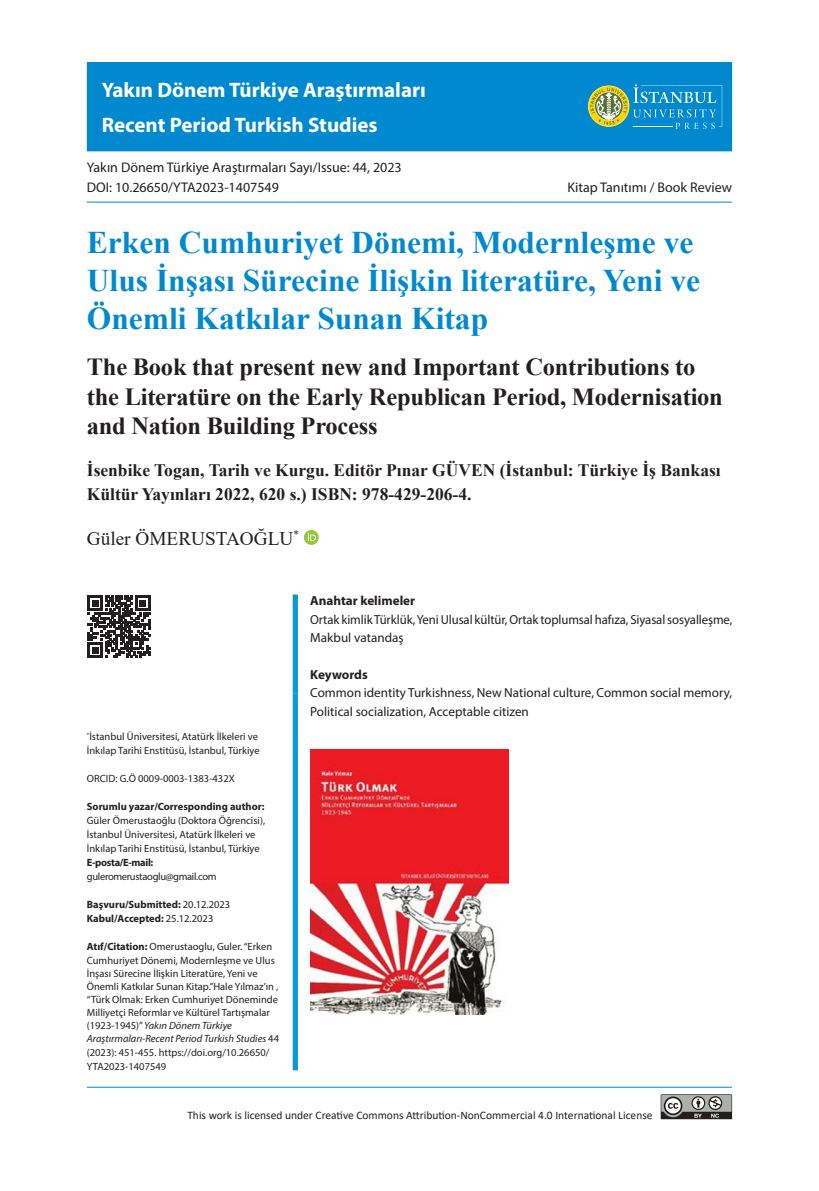
<style>
.page{position:relative;width:819px;height:1191px;background:#fff}
.page>*{position:absolute;margin:0;border:0;box-sizing:border-box;transform-origin:0 0}
.Ana_baslik_ENG{font:700 31.5px/37.8px "Times New Roman";color:#0089cf}
.Ana_baslik_TR{font:700 24.5px/29.4px "Times New Roman";letter-spacing:-.01em;color:#231f20}
.t1{font:700 21px "Myriad Pro";color:#fff}
.Yazarlar{font:19.25px "Times New Roman";color:#231f20}
.Baslik_2{font:700 17.5px/24.5px "Times New Roman";color:#231f20}
.t2{font:14px "Myriad Pro";color:#231f20}
.Keywords{font:13.12px/18.4px "Myriad Pro";color:#231f20}
.Keywords-2{font:700 13.12px "Myriad Pro";color:#231f20}
.t3{font:11.55px "Calibri";color:#231f20}
.t4{font:10.5px/13.3px "Myriad Pro";color:#231f20}
.t5{font:700 10.5px/14px "Myriad Pro";color:#231f20}
.t6{font:10.5px/14px "Myriad Pro";letter-spacing:-.03em;color:#231f20}
.s1{font-weight:700}
.s2{font-weight:400}
.s3{font-style:italic}
</style>
<div class="page">
<div style="left:87px;top:62px;width:645px;height:89px;background:#0089cf"></div>
<div style="left:293px;top:693px;width:5px;height:377px;background:#0e98d7"></div>
<div style="left:293px;top:594px;width:5px;height:99px;background:#0e98d7"></div>
<hr style="left:87px;top:202px;width:208px;height:1px;background:#0089cf">
<hr style="left:295px;top:202px;width:218px;height:1px;background:#0089cf">
<hr style="left:513px;top:202px;width:219px;height:1px;background:#0089cf">
<svg style="left:588px;top:84px;width:134px;height:45px;background:#429eb6"></svg>
<div style="left:304px;top:530px;width:15px;height:15px;background:#93c83d;border-radius:50%"></div>
<svg style="left:308px;top:533px;width:8px;height:8px"></svg>
<svg style="left:88px;top:595px;width:62px;height:63px"></svg>
<hr style="left:87px;top:1086px;width:645px;height:1px;background:#0089cf">
<svg style="left:660px;top:1094px;width:72px;height:25px;background:#838482"></svg>
<img style="left:310px;top:749px;width:198px;height:265px">
<p class="t1" style="left:102px;top:76px;width:325px">Yakın Dönem Türkiye Araştırmaları</p>
<p class="t1" style="left:102px;top:111px;width:277px">Recent Period Turkish Studies</p>
<p class="t2" style="left:87px;top:158px;width:316px">Yakın Dönem Türkiye Araştırmaları Sayı/Issue: 44, 2023</p>
<p class="t2" style="left:87px;top:179px;width:193px">DOI: 10.26650/YTA2023-1407549</p>
<p class="t2" style="left:567px;top:179px;width:166px">Kitap Tanıtımı / Book Review</p>
<p class="Ana_baslik_ENG" style="left:87px;top:223px;width:614px">Erken Cumhuriyet Dönemi, Modernleşme ve<br>Ulus İnşası Sürecine İlişkin literatüre, Yeni ve<br>Önemli Katkılar Sunan Kitap</p>
<p class="Ana_baslik_TR" style="left:87px;top:351px;width:637px">The Book that present new and Important Contributions to the Literatüre on the Early Republican Period, Modernisation and Nation Building Process</p>
<p class="Baslik_2" style="left:87px;top:457px;width:635px">İsenbike Togan, Tarih ve Kurgu. Editör Pınar GÜVEN (İstanbul: Türkiye İş Bankası<br>Kültür Yayınları 2022, 620 s.) ISBN: 978-429-206-4.</p>
<p class="Yazarlar" style="left:87px;top:525px;width:214px">Güler ÖMERUSTAOĞLU<sup>*</sup></p>
<p class="t4" style="left:87px;top:729px;width:174px;line-height:14px"><sup>*</sup>İstanbul Üniversitesi, Atatürk İlkeleri ve<br>İnkılap Tarihi Enstitüsü, İstanbul, Türkiye</p>
<p class="t4" style="left:87px;top:772px;width:149px">ORCID: G.Ö 0009-0003-1383-432X</p>
<p class="t5" style="left:87px;top:799px;width:179px">Sorumlu yazar/Corresponding author:</p>
<p class="t4" style="left:87px;top:813px;width:180px;line-height:14px">Güler Ömerustaoğlu (Doktora Öğrencisi),<br>İstanbul Üniversitesi, Atatürk İlkeleri ve<br>İnkılap Tarihi Enstitüsü, İstanbul, Türkiye</p>
<p class="t6" style="left:87px;top:855px;width:131px"><span class="s1">E-posta/E-mail: </span>guleromerustaoglu@gmail.com</p>
<p class="t5" style="left:87px;top:897px;width:145px">Başvuru/Submitted: <span class="s2">20.12.2023<br></span>Kabul/Accepted: <span class="s2">25.12.2023</span></p>
<p class="t4" style="left:87px;top:940px;width:194px"><span class="s1">Atıf/Citation:</span> Omerustaoglu, Guler. “Erken Cumhuriyet Dönemi, Modernleşme ve Ulus İnşası Sürecine İlişkin Literatüre, Yeni ve Önemli Katkılar Sunan Kitap.”Hale Yılmaz’ın , “Türk Olmak: Erken Cumhuriyet Döneminde Milliyetçi Reformlar ve Kültürel Tartışmalar (1923-1945)” <span class="s3">Yakın Dönem Türkiye Araştırmaları-Recent Period Turkish Studies</span> 44 (2023): 451-455. https://doi.org/10.26650/ YTA2023-1407549</p>
<p class="Keywords-2" style="left:310px;top:592px;width:106px">Anahtar kelimeler</p>
<p class="Keywords" style="left:310px;top:610px;width:423px">Ortak kimlik Türklük, Yeni Ulusal kültür, Ortak toplumsal hafıza, Siyasal sosyalleşme,<br>Makbul vatandaş</p>
<p class="Keywords-2" style="left:310px;top:666px;width:59px">Keywords</p>
<p class="Keywords" style="left:310px;top:683px;width:423px">Common identity Turkishness, New National culture, Common social memory,<br>Political socialization, Acceptable citizen</p>
<p class="t3" style="left:187px;top:1107px;width:466px">This work is licensed under Creative Commons Attribution-NonCommercial 4.0 International License</p>
</div>
